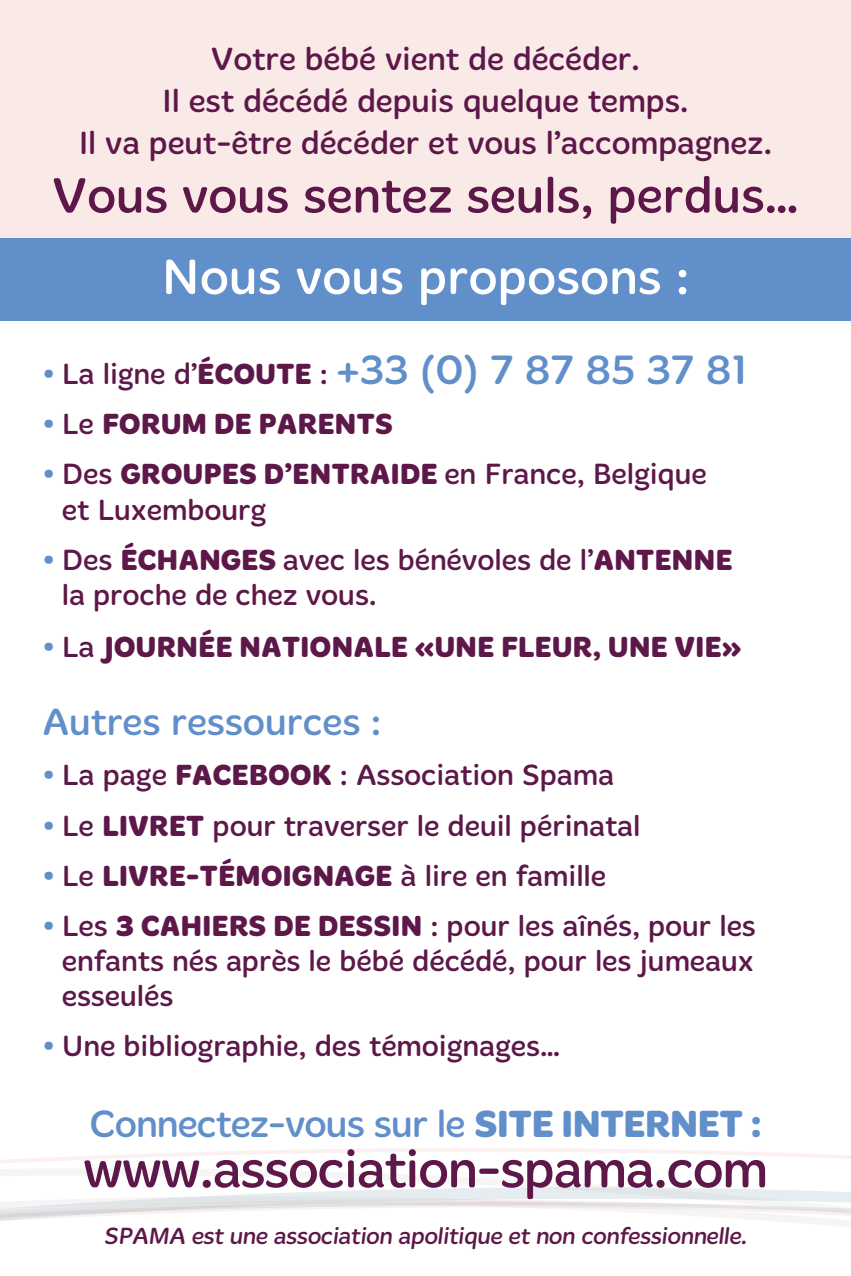
<style>
.page{position:relative;width:851px;height:1276px;background:#fff}
.page>*{position:absolute;margin:0;border:0;box-sizing:border-box;transform-origin:0 0}
.t1{font:54px "Merge";letter-spacing:-.025em;color:#5d1849}
.t2{font:51px "Merge";letter-spacing:-.005em;color:#5d1849}
.t3{font:51px "Merge";color:#fff}
.t4{font:42px "Merge";letter-spacing:-.005em;color:#618fca}
.t5{font:39px "Merge";letter-spacing:-.015em;color:#618fca}
.t6{font:33px/42px "Merge";letter-spacing:-.005em;color:#5d1849;text-align:center}
.t7{font:30px/35.4px "Merge";letter-spacing:-.005em;color:#5d1849}
.t8{font:700 30px "Merge";letter-spacing:-.005em;color:#5d1849}
.t9{font:24px "Merge";color:#5d1849}
.s1{font-weight:700;font-size:30px}
.s2{font-size:30px;color:#5d1849}
.s3{font-weight:700;font-size:30px;color:#5d1849}
.s4{color:#618fca}
.s5{font-weight:400}
.s6{font-weight:700;color:#618fca}
.s7{font-weight:700}
</style>
<div class="page">
<svg style="left:0;top:1148px;width:850px;height:48px"></svg>
<svg style="left:46px;top:1196px;width:804px;height:5px;fill:#e6ecef"></svg>
<svg style="left:0;top:1201px;width:850px;height:26px"></svg>
<div style="left:0;top:0;width:850px;height:238px;background:#f9eae8"></div>
<div style="left:0;top:238px;width:850px;height:83px;background:#618fca"></div>
<p class="t6" style="left:162px;top:39px;width:528px">Votre bébé vient de décéder.<br>Il est décédé depuis quelque temps.</p>
<p class="t6" style="left:79px;top:123px;width:695px">Il va peut-être décéder et vous l’accompagnez.</p>
<p class="t2" style="left:52px;top:166px;width:748px">Vous vous sentez seuls, perdus…</p>
<p class="t3" style="left:161px;top:248px;width:529px">Nous vous proposons :</p>
<p class="t4" style="left:43px;top:346px;width:704px"><span class="s1">•</span> <span class="s2">La ligne d’</span><span class="s3">ÉCOUTE</span> <span class="s2">:</span> +33 (0) 7 87 85 37 81</p>
<p class="t8" style="left:43px;top:407px;width:352px"><span class="s4">•</span> <span class="s5">Le</span> FORUM DE PARENTS</p>
<p class="t7" style="left:62px;top:458px;width:646px;text-indent:-19px"><span class="s6">•</span> Des <span class="s7">GROUPES D’ENTRAIDE</span> en France, Belgique et Luxembourg</p>
<p class="t7" style="left:62px;top:543px;width:672px;text-indent:-19px"><span class="s6">•</span> Des <span class="s7">ÉCHANGES</span> avec les bénévoles de l’<span class="s7">ANTENNE </span>la proche de chez vous.</p>
<p class="t8" style="left:43px;top:630px;width:700px"><span class="s4">•</span> <span class="s5">La</span> JOURNÉE NATIONALE «UNE FLEUR, UNE VIE»</p>
<p class="t5" style="left:43px;top:700px;width:340px">Autres ressources :</p>
<p class="t7" style="left:43px;top:758px;width:573px"><span class="s6">•</span> La page <span class="s7">FACEBOOK</span> : Association Spama</p>
<p class="t7" style="left:43px;top:808px;width:599px"><span class="s6">•</span> Le <span class="s7">LIVRET</span> pour traverser le deuil périnatal</p>
<p class="t7" style="left:43px;top:859px;width:565px"><span class="s6">•</span> Le <span class="s7">LIVRE-TÉMOIGNAGE</span> à lire en famille</p>
<p class="t7" style="left:62px;top:909px;width:695px;text-align:justify;text-indent:-19px"><span class="s6">•</span> Les <span class="s7">3 CAHIERS DE DESSIN</span> : pour les aînés, pour les enfants nés après le bébé décédé, pour les jumeaux esseulés</p>
<p class="t7" style="left:43px;top:1029px;width:519px"><span class="s6">•</span> Une bibliographie, des témoignages…</p>
<p class="t5" style="left:89px;top:1101px;width:674px">Connectez-vous sur le <span class="s7">SITE INTERNET :</span></p>
<p class="t1" style="left:83px;top:1138px;width:686px">www.association-spama.com</p>
<p class="t9" style="left:104px;top:1222px;width:648px">SPAMA est une association apolitique et non confessionnelle.</p>
</div>
